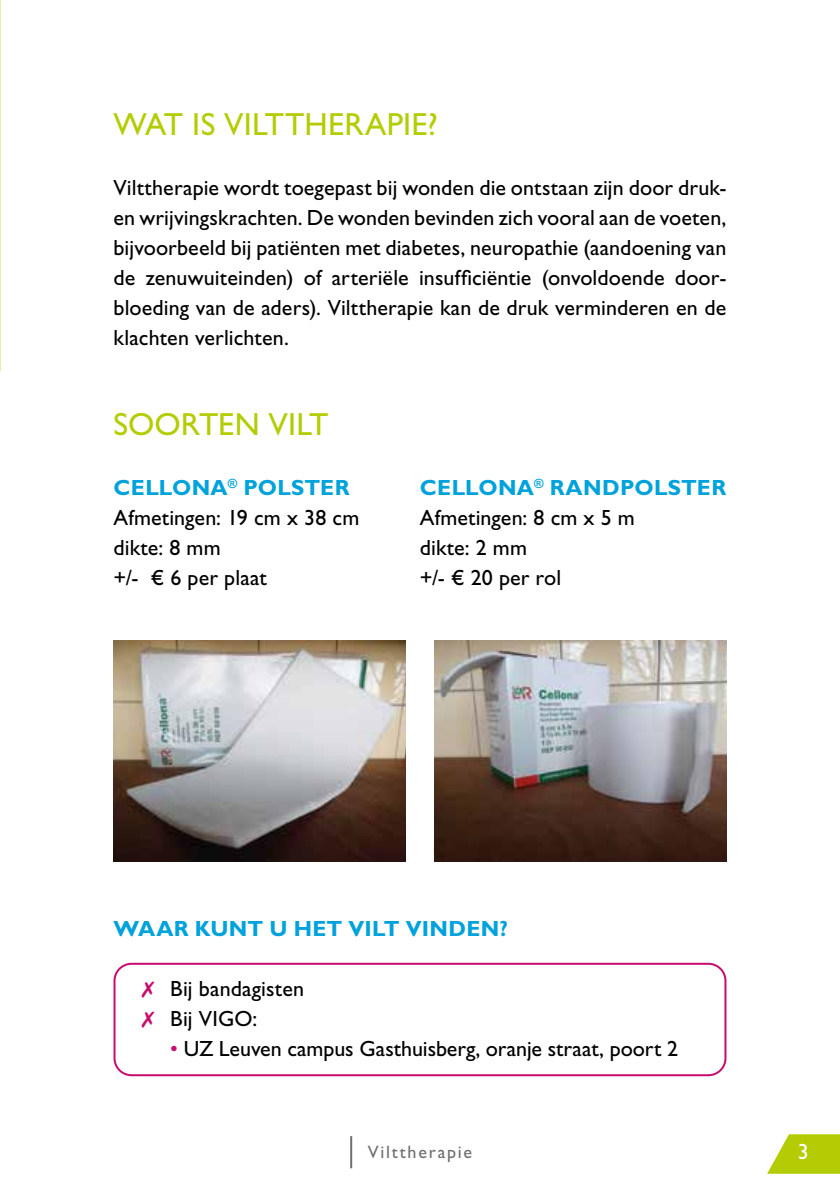
<style>
.page{position:relative;width:840px;height:1191px;background:#fff}
.page>*{position:absolute;margin:0;border:0;box-sizing:border-box;transform-origin:0 0}
.t1{font:32px "Gill Sans Std";letter-spacing:.005em;color:#b4cc04}
.t2{font:22px/30px "Gill Sans Std";letter-spacing:.005em;color:#000;text-align:justify}
.t3{font:700 22px "Gill Sans Std";letter-spacing:.01em;color:#00a2dc}
.t4{font:22px "Gill Sans Std";color:#fff}
.t5{font:18px "Gill Sans Std";letter-spacing:.1em;color:#706f6f}
.s1{color:#c70c6f}
</style>
<div class="page">
<hr style="left:350px;top:1136px;width:2px;height:32px;background:#706f6f">
<svg style="left:767px;top:1134px;width:72px;height:39px"></svg>
<svg style="left:0;top:0;width:1px;height:371px"></svg>
<img style="left:113px;top:640px;width:292px;height:221px">
<img style="left:434px;top:640px;width:292px;height:221px">
<div style="left:113px;top:962px;width:613px;height:114px;border:2px solid #c70c6f;border-radius:17px"></div>
<h1 class="t1" style="left:113px;top:106px;width:326px">WAT IS VILTTHERAPIE?</h1>
<p class="t2" style="left:113px;top:173px;width:614px">Vilttherapie wordt toegepast bij wonden die ontstaan zijn door druk&shy;en wrijvingskrachten. De wonden bevinden zich vooral aan de voeten, bijvoorbeeld bij patiënten met diabetes, neuropathie (aandoening van de zenuwuiteinden) of arteriële insufficiëntie (onvoldoende door&shy;bloeding van de aders). Vilttherapie kan de druk verminderen en de klachten verlichten.</p>
<h1 class="t1" style="left:113px;top:406px;width:216px">SOORTEN VILT</h1>
<p class="t3" style="left:113px;top:475px;width:237px">CELLONA<sup>®</sup> POLSTER</p>
<p class="t3" style="left:419px;top:475px;width:308px">CELLONA<sup>®</sup> RANDPOLSTER</p>
<p class="t2" style="left:113px;top:503px;width:247px">Afmetingen: 19 cm x 38 cm</p>
<p class="t2" style="left:419px;top:503px;width:216px">Afmetingen: 8 cm x 5 m</p>
<p class="t2" style="left:113px;top:533px;width:109px">dikte: 8 mm</p>
<p class="t2" style="left:419px;top:533px;width:109px">dikte: 2 mm</p>
<p class="t2" style="left:113px;top:563px;width:155px">+/- € 6 per plaat</p>
<p class="t2" style="left:419px;top:563px;width:143px">+/- € 20 per rol</p>
<p class="t3" style="left:113px;top:915px;width:396px">WAAR KUNT U HET VILT VINDEN?</p>
<p class="t2" style="left:142px;top:973px;width:164px"><span class="s1">✗</span> Bij bandagisten <span class="s1">✗</span> Bij VIGO:</p>
<p class="t2" style="left:170px;top:1033px;width:509px"><span class="s1">•</span> UZ Leuven campus Gasthuisberg, oranje straat, poort 2</p>
<p class="t5" style="left:367px;top:1141px;width:106px">Vilttherapie</p>
<p class="t4" style="left:797px;top:1138px;width:12px">3</p>
</div>
